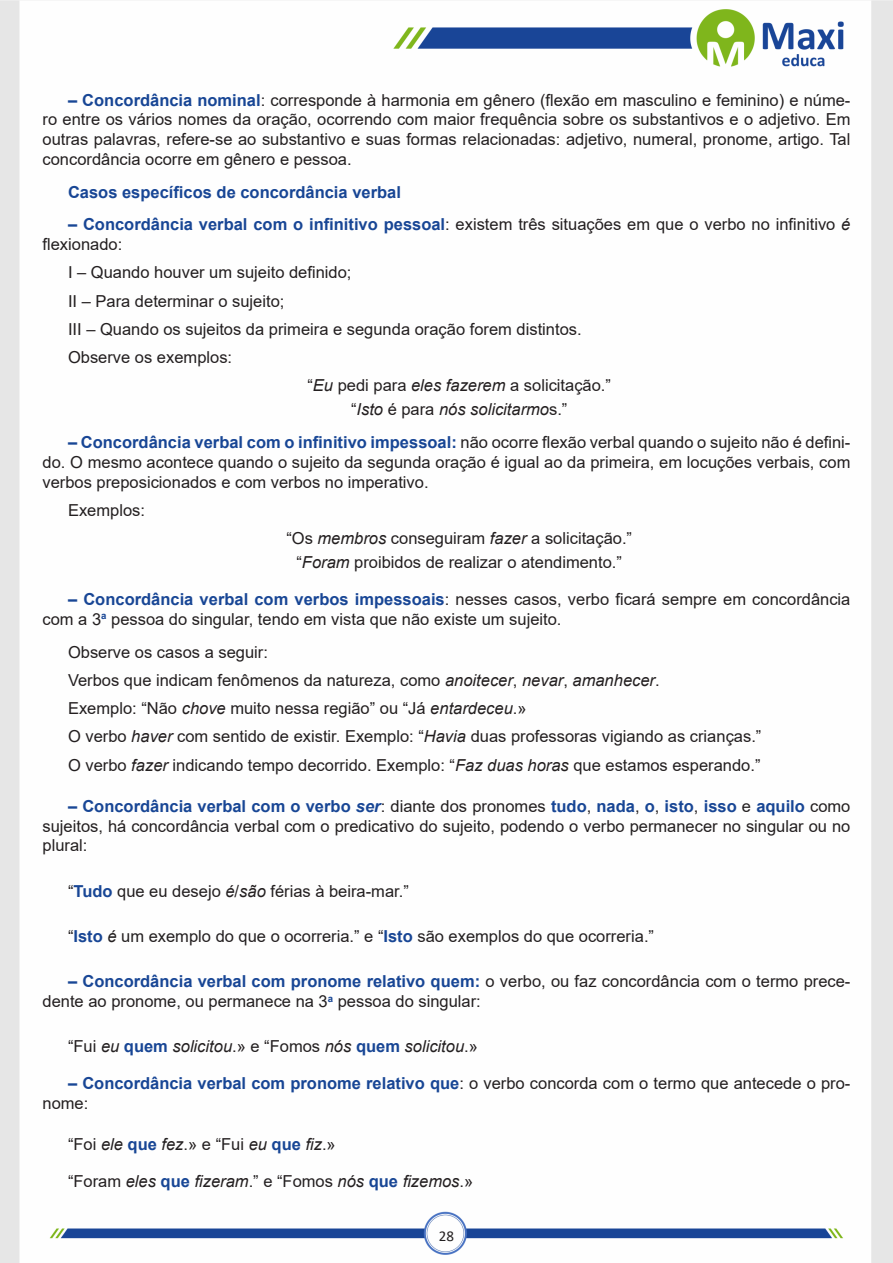
<style>
.page{position:relative;width:893px;height:1263px;background:#fff}
.page>*{position:absolute;margin:0;border:0;box-sizing:border-box;transform-origin:0 0}
.Default{font:16.5px/19.8px "Arial";color:#231f20}
.Default-2{font:italic 16.5px "Arial";color:#231f20}
.Default-3{font:700 16.5px "Arial";color:#184695}
.t1{font:15px "Calibri";color:#231f20}
.s1{font-weight:700;color:#184695}
.s2{font-style:italic}
.s3{font-style:normal}
.s4{font-weight:700;font-style:italic;color:#184695}
.s5{font-weight:700;font-style:normal;color:#184695}
</style>
<div class="page">
<img style="left:0;top:0;width:893px;height:1263px">
<p class="Default" style="left:43px;top:90px;width:809px;text-align:justify;text-indent:26px"><span class="s1">– Concordância nominal</span>: corresponde à harmonia em gênero (flexão em masculino e feminino) e núme&shy;ro entre os vários nomes da oração, ocorrendo com maior frequência sobre os substantivos e o adjetivo. Em outras palavras, refere-se ao substantivo e suas formas relacionadas: adjetivo, numeral, pronome, artigo. Tal concordância ocorre em gênero e pessoa.</p>
<p class="Default-3" style="left:68px;top:180px;width:334px">Casos específicos de concordância verbal</p>
<p class="Default" style="left:43px;top:214px;width:809px;text-indent:26px"><span class="s1">– Concordância verbal com o infinitivo pessoal</span>: existem três situações em que o verbo no infinitivo <span class="s2">é </span>flexionado:</p>
<p class="Default" style="left:68px;top:262px;width:285px">I – Quando houver um sujeito definido;</p>
<p class="Default" style="left:68px;top:291px;width:218px">II – Para determinar o sujeito;</p>
<p class="Default" style="left:68px;top:319px;width:515px">III – Quando os sujeitos da primeira e segunda oração forem distintos.</p>
<p class="Default" style="left:68px;top:347px;width:166px">Observe os exemplos:</p>
<p class="Default" style="left:307px;top:376px;width:305px">“<span class="s2">Eu</span> pedi para <span class="s2">eles fazerem</span> a solicitação.”</p>
<p class="Default-2" style="left:351px;top:399px;width:218px"><span class="s3">“</span>Isto <span class="s3">é para</span> nós solicitarmo<span class="s3">s.”</span></p>
<p class="Default" style="left:43px;top:432px;width:809px;text-align:justify;text-indent:26px"><span class="s1">– Concordância verbal com o infinitivo impessoal:</span> não ocorre flexão verbal quando o sujeito não é defini&shy;do. O mesmo acontece quando o sujeito da segunda oração é igual ao da primeira, em locuções verbais, com verbos preposicionados e com verbos no imperativo.</p>
<p class="Default" style="left:68px;top:500px;width:79px">Exemplos:</p>
<p class="Default" style="left:286px;top:528px;width:347px">“Os <span class="s2">membros</span> conseguiram <span class="s2">fazer</span> a solicitação.”</p>
<p class="Default" style="left:296px;top:552px;width:327px">“<span class="s2">Foram</span> proibidos de realizar o atendimento.”</p>
<p class="Default" style="left:43px;top:589px;width:809px;text-indent:26px"><span class="s1">– Concordância verbal com verbos impessoais</span>: nesses casos, verbo ficará sempre em concordância com a 3<sup>a</sup> pessoa do singular, tendo em vista que não existe um sujeito.</p>
<p class="Default" style="left:68px;top:642px;width:201px">Observe os casos a seguir:</p>
<p class="Default" style="left:68px;top:670px;width:593px">Verbos que indicam fenômenos da natureza, como <span class="s2">anoitecer</span>, <span class="s2">nevar</span>, <span class="s2">amanhecer</span>.</p>
<p class="Default" style="left:68px;top:698px;width:460px">Exemplo: “Não <span class="s2">chove</span> muito nessa região” ou “Já <span class="s2">entardeceu</span>.»</p>
<p class="Default" style="left:68px;top:727px;width:695px">O verbo <span class="s2">haver</span> com sentido de existir. Exemplo: “<span class="s2">Havia</span> duas professoras vigiando as crianças.”</p>
<p class="Default" style="left:68px;top:755px;width:694px">O verbo <span class="s2">fazer</span> indicando tempo decorrido. Exemplo: “<span class="s2">Faz duas horas</span> que estamos esperando.”</p>
<p class="Default" style="left:43px;top:796px;width:809px;text-align:justify;text-indent:26px"><span class="s1">– Concordância verbal com o verbo</span> <span class="s4">ser</span>: diante dos pronomes <span class="s1">tudo</span>, <span class="s1">nada</span>, <span class="s1">o</span>, <span class="s1">isto</span>, <span class="s1">isso</span> e <span class="s1">aquilo</span> como sujeitos, há concordância verbal com o predicativo do sujeito, podendo o verbo permanecer no singular ou no plural:</p>
<p class="Default" style="left:68px;top:881px;width:342px">“<span class="s1">Tudo</span> que eu desejo <span class="s2">é</span>/<span class="s2">são</span> férias à beira-mar.”</p>
<p class="Default" style="left:68px;top:926px;width:588px">“<span class="s1">Isto</span> <span class="s2">é</span> um exemplo do que o ocorreria.” e “<span class="s1">Isto</span> são exemplos do que ocorreria.”</p>
<p class="Default" style="left:43px;top:971px;width:809px;text-indent:26px"><span class="s1">– Concordância verbal com pronome relativo quem:</span> o verbo, ou faz concordância com o termo prece&shy;dente ao pronome, ou permanece na 3<sup>a</sup> pessoa do singular:</p>
<p class="Default-2" style="left:68px;top:1036px;width:411px"><span class="s3">“Fui</span> eu <span class="s5">quem</span> solicitou<span class="s3">.» e “Fomos</span> nós <span class="s5">quem</span> solicitou<span class="s3">.»</span></p>
<p class="Default" style="left:43px;top:1073px;width:809px;text-indent:26px"><span class="s1">– Concordância verbal com pronome relativo que</span>: o verbo concorda com o termo que antecede o pro&shy;nome:</p>
<p class="Default" style="left:68px;top:1134px;width:269px">“Foi <span class="s2">ele</span> <span class="s1">que</span> <span class="s2">fez</span>.» e “Fui <span class="s2">eu</span> <span class="s1">que</span> <span class="s2">fiz</span>.»</p>
<p class="Default-2" style="left:68px;top:1170px;width:407px"><span class="s3">“Foram</span> eles <span class="s5">que</span> fizeram<span class="s3">.” e “Fomos</span> nós <span class="s5">que</span> fizemos<span class="s3">.»</span></p>
<p class="t1" style="left:439px;top:1225px;width:17px">28</p>
</div>
